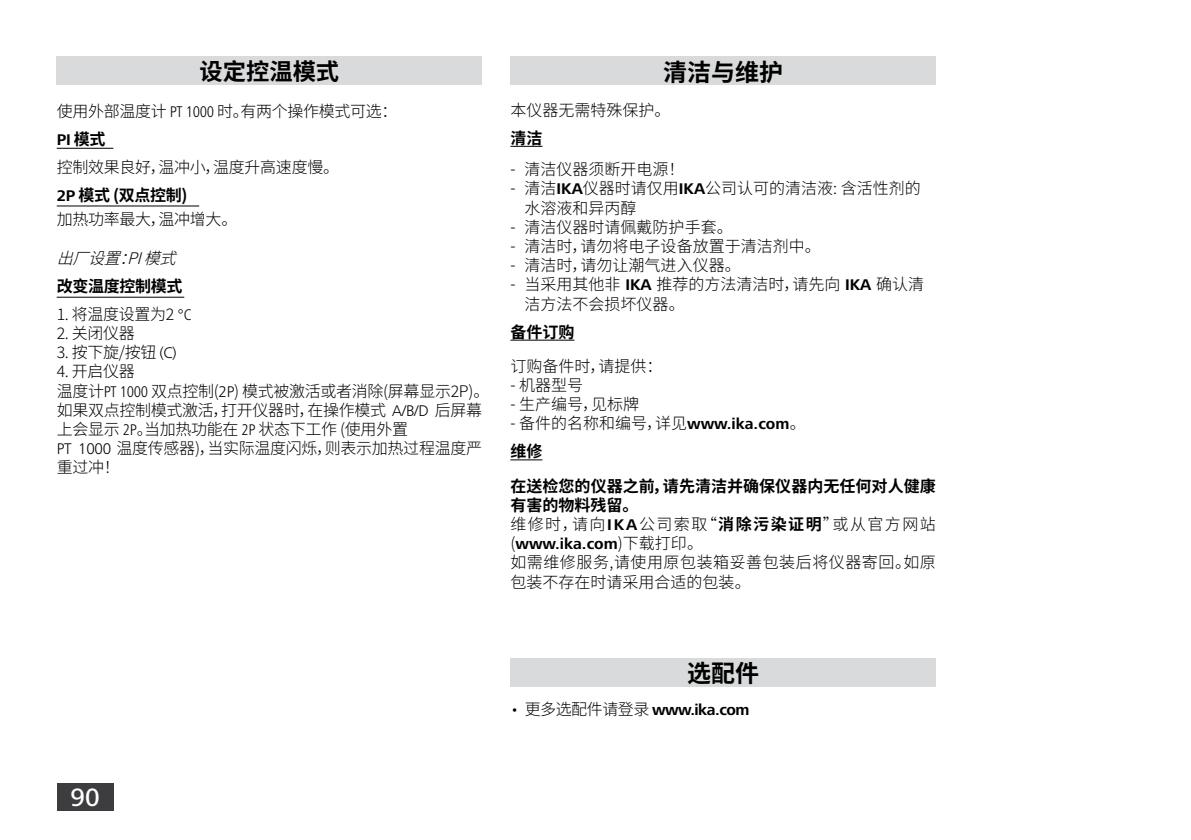
<style>
.page{position:relative;width:1191px;height:840px;background:#fff}
.page>*{position:absolute;margin:0;border:0;box-sizing:border-box;transform-origin:0 0}
.t1{font:500 26px "Frutiger Next IKA";color:#fff}
.t2{font:700 24px "Source Han Sans CN";color:#000}
.t3{font:700 23.2px "Source Han Sans CN";color:#000}
.t4{font:300 16px/19.2px "Source Han Sans CN";color:#000}
.t5{font:300 16px/19.2px "Source Han Sans CN";letter-spacing:-.02em;color:#000}
.t6{font:700 16px/19.2px "Source Han Sans CN";letter-spacing:.005em;color:#000}
.t7{font:300 16px/19.2px "Source Han Sans CN";letter-spacing:.03em;color:#000}
.t8{font:700 16px "Frutiger Next IKA";letter-spacing:-.02em;color:#000}
.t9{font:700 16px "Frutiger Next IKA";color:#000}
.t10{font:italic 300 16px "Source Han Sans CN";color:#000}
.t11{font:700 16px "Source Han Sans CN";letter-spacing:-.02em;color:#000}
.s1{font-family:"Frutiger Next IKA";font-stretch:condensed}
.s2{font-family:"Source Han Sans CN"}
.s3{font-family:"Frutiger Next IKA";font-weight:700}
.s4{font-weight:700}
.s5{font-family:"Frutiger Next IKA"}
.s6{font-weight:300}
.s7{font-family:"Source Han Sans CN";font-weight:300}
</style>
<div class="page">
<div style="left:57px;top:782px;width:56px;height:28px;background:#3d3d3f"></div>
<div style="left:57px;top:57px;width:425px;height:28px;background:#d9dadb"></div>
<div style="left:510px;top:57px;width:425px;height:28px;background:#d9dadb"></div>
<hr style="left:510px;top:146px;width:32px;height:1px;background:#000">
<hr style="left:510px;top:339px;width:64px;height:1px;background:#000">
<hr style="left:510px;top:459px;width:32px;height:1px;background:#000">
<div style="left:510px;top:658px;width:425px;height:28px;background:#d9dadb"></div>
<hr style="left:57px;top:205px;width:142px;height:1px;background:#000">
<hr style="left:57px;top:297px;width:127px;height:1px;background:#000">
<hr style="left:57px;top:148px;width:56px;height:1px;background:#000">
<h3 class="t3" style="left:199px;top:59px;width:141px">设定控温模式</h3>
<p class="t5" style="left:57px;top:102px;width:342px">使用外部温度计 <span class="s1">PT 1000</span> 时。有两个操作模式可选：</p>
<p class="t8" style="left:57px;top:131px;width:50px">PI <span class="s2">模式</span></p>
<p class="t5" style="left:57px;top:153px;width:284px;line-height:28px">控制效果良好，温冲小，温度升高速度慢。<br><span class="s3">2P</span> <span class="s4">模式 (双点控制)</span></p>
<p class="t5" style="left:57px;top:210px;width:182px">加热功率最大，温冲增大。</p>
<p class="t10" style="left:57px;top:248px;width:133px">出厂设置：PI模式</p>
<p class="t11" style="left:57px;top:276px;width:127px">改变温度控制模式</p>
<p class="t5" style="left:57px;top:304px;width:136px">1. 将温度设置为2 <span class="s1">°C</span></p>
<p class="t4" style="left:57px;top:323px;width:80px">2. 关闭仪器</p>
<p class="t4" style="left:57px;top:343px;width:121px">3. 按下旋/按钮 <span class="s5">(C)</span></p>
<p class="t5" style="left:57px;top:362px;width:434px">4. 开启仪器<br>温度计<span class="s1">PT 1000</span> 双点控制(<span class="s5">2P</span>) 模式被激活或者消除(屏幕显示2P)。如果双点控制模式激活，打开仪器时，在操作模式 <span class="s5">A/B/D</span> 后屏幕上会显示 <span class="s1">2P</span>。当加热功能在 <span class="s1">2P</span> 状态下工作 (使用外置<br><span class="s5">PT 1000</span> 温度传感器)，当实际温度闪烁，则表示加热过程温度严重过冲！</p>
<h1 class="t1" style="left:70px;top:786px;width:31px">90</h1>
<h2 class="t2" style="left:663px;top:58px;width:121px">清洁与维护</h2>
<p class="t4" style="left:510px;top:101px;width:162px">本仪器无需特殊保护。</p>
<p class="t6" style="left:510px;top:129px;width:33px">清洁</p>
<p class="t4" style="left:510px;top:160px;width:176px"><span class="s5">-</span> 清洁仪器须断开电源！</p>
<p class="t4" style="left:524px;top:179px;width:398px;text-indent:-14px"><span class="s5">-</span> 清洁<span class="s3">IKA</span>仪器时请仅用<span class="s3">IKA</span>公司认可的清洁液: 含活性剂的水溶液和异丙醇</p>
<p class="t4" style="left:510px;top:217px;width:224px"><span class="s5">-</span> 清洁仪器时请佩戴防护手套。</p>
<p class="t4" style="left:510px;top:237px;width:312px"><span class="s5">-</span> 清洁时，请勿将电子设备放置于清洁剂中。</p>
<p class="t4" style="left:510px;top:256px;width:232px"><span class="s5">-</span> 清洁时，请勿让潮气进入仪器。</p>
<p class="t4" style="left:524px;top:275px;width:401px;text-indent:-14px"><span class="s5">-</span> 当采用其他非 <span class="s3">IKA</span> 推荐的方法清洁时，请先向 <span class="s3">IKA</span> 确认清洁方法不会损坏仪器。</p>
<p class="t6" style="left:510px;top:322px;width:65px">备件订购</p>
<p class="t4" style="left:510px;top:356px;width:153px">订购备件时，请提供：</p>
<p class="t4" style="left:510px;top:375px;width:74px"><span class="s5">-</span> 机器型号</p>
<p class="t4" style="left:510px;top:395px;width:130px"><span class="s5">-</span> 生产编号，见标牌</p>
<p class="t4" style="left:510px;top:409px;width:297px;line-height:28px"><span class="s5">-</span> 备件的名称和编号，详见<span class="s3">www.ika.com</span>。<span class="s4">维修</span></p>
<p class="t6" style="left:510px;top:476px;width:427px">在送检您的仪器之前，请先清洁并确保仪器内无任何对人健康有害的物料残留。<br><span class="s6">维修时，请向</span><span class="s5">IKA</span><span class="s6">公司索取“</span>消除污染证明<span class="s6">”或从官方网站</span></p>
<p class="t9" style="left:510px;top:535px;width:194px"><span class="s7">(</span>www.ika.com<span class="s7">)下载打印。</span></p>
<p class="t7" style="left:510px;top:553px;width:427px">如需维修服务,请使用原包装箱妥善包装后将仪器寄回。如原包装不存在时请采用合适的包装。</p>
<h2 class="t2" style="left:687px;top:659px;width:73px">选配件</h2>
<p class="t8" style="left:510px;top:701px;width:240px"><span class="s6">•</span> <span class="s7">更多选配件请登录</span> www.ika.com</p>
</div>
